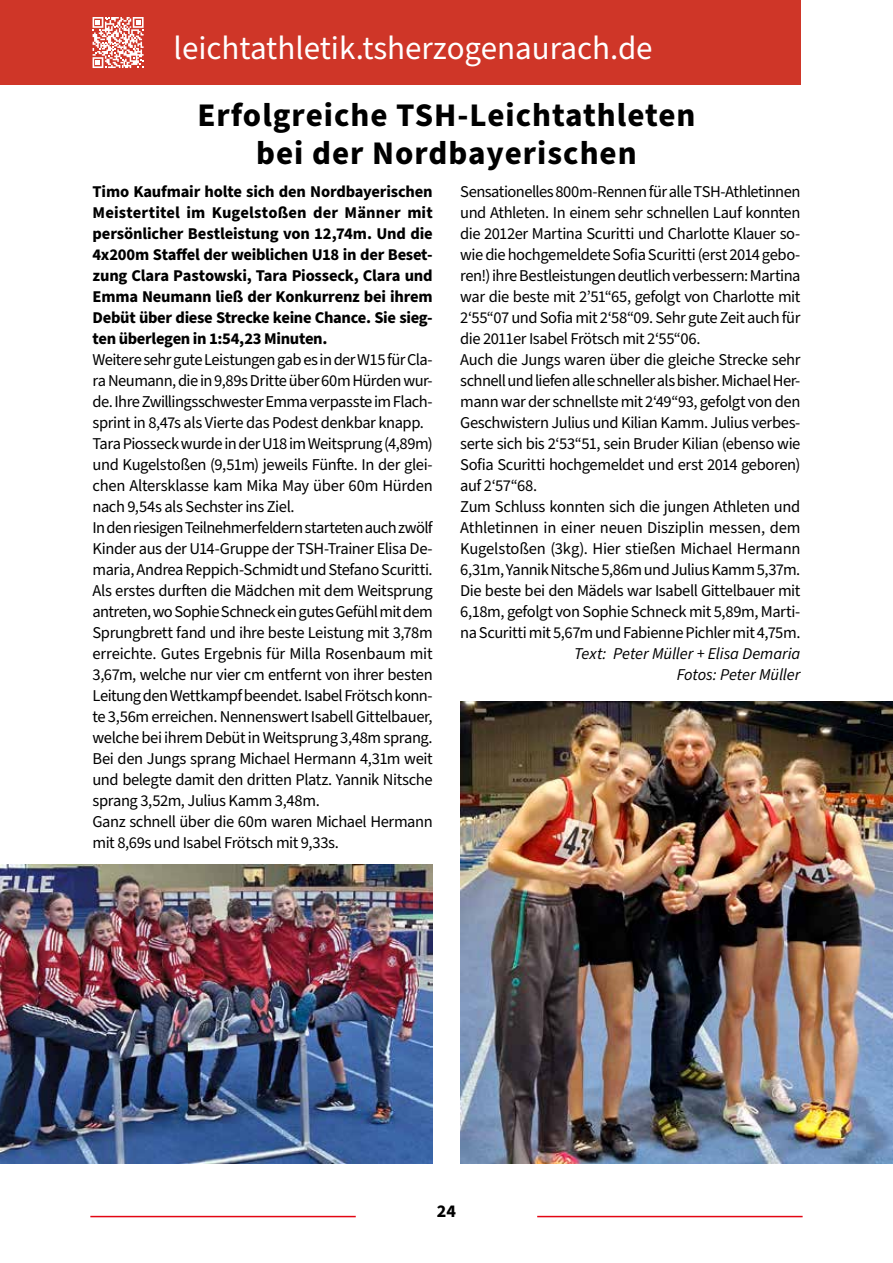
<style>
.page{position:relative;width:893px;height:1263px;background:#fff}
.page>*{position:absolute;margin:0;border:0;box-sizing:border-box;transform-origin:0 0}
.t1{font:700 33px/37.5px "Source Sans Pro";letter-spacing:.03em;color:#000;text-align:center}
.t2{font:33px "Source Sans Pro";color:#fff}
.t3{font:700 18px "Source Sans Pro";color:#000}
.t4{font:16.5px/21px "Source Sans Pro";letter-spacing:-.03em;color:#000}
.t5{font:700 16.5px/21px "Source Sans Pro";letter-spacing:-.02em;color:#000;text-align:justify}
.t6{font:italic 16.5px/21px "Source Sans Pro";letter-spacing:-.005em;color:#000;text-align:right}
</style>
<div class="page">
<img style="left:0;top:864px;width:433px;height:299px">
<img style="left:460px;top:701px;width:433px;height:462px">
<hr style="left:90px;top:1216px;width:266px;height:1px;background:#e30613">
<hr style="left:537px;top:1216px;width:266px;height:1px;background:#e30613">
<div style="left:0;top:0;width:800px;height:85px;background:#cf3628"></div>
<svg style="left:93px;top:17px;width:51px;height:51px"></svg>
<h1 class="t2" style="left:174px;top:26px;width:481px">leichtathletik.tsherzogenaurach.de</h1>
<h1 class="t1" style="left:197px;top:98px;width:500px">Erfolgreiche TSH-Leichtathleten bei der Nordbayerischen</h1>
<p class="t5" style="left:93px;top:181px;width:342px">Timo Kaufmair holte sich den Nordbayerischen Meistertitel im Kugelstoßen der Männer mit persönlicher Bestleistung von 12,74m. Und die 4x200m Staffel der weiblichen U18 in der Beset&shy;zung Clara Pastowski, Tara Piosseck, Clara und Emma Neumann ließ der Konkurrenz bei ihrem Debüt über diese Strecke keine Chance. Sie sieg&shy;ten überlegen in 1:54,23 Minuten.</p>
<p class="t4" style="left:93px;top:350px;width:342px">Weitere sehr gute Leistungen gab es in der W15 für Cla&shy;ra Neumann, die in 9,89s Dritte über 60m Hürden wur&shy;de. Ihre Zwillingsschwester Emma verpasste im Flach&shy;sprint in 8,47s als Vierte das Podest denkbar knapp.<br>Tara Piosseck wurde in der U18 im Weitsprung (4,89m) und Kugelstoßen (9,51m) jeweils Fünfte. In der glei&shy;chen Altersklasse kam Mika May über 60m Hürden nach 9,54s als Sechster ins Ziel.<br>In den riesigen Teilnehmerfeldern starteten auch zwölf Kinder aus der U14-Gruppe der TSH-Trainer Elisa De&shy;maria, Andrea Reppich-Schmidt und Stefano Scuritti.<br>Als erstes durften die Mädchen mit dem Weitsprung antreten, wo Sophie Schneck ein gutes Gefühl mit dem Sprungbrett fand und ihre beste Leistung mit 3,78m erreichte. Gutes Ergebnis für Milla Rosenbaum mit 3,67m, welche nur vier cm entfernt von ihrer besten Leitung den Wettkampf beendet. Isabel Frötsch konn&shy;te 3,56m erreichen. Nennenswert Isabell Gittelbauer, welche bei ihrem Debüt in Weitsprung 3,48m sprang.<br>Bei den Jungs sprang Michael Hermann 4,31m weit und belegte damit den dritten Platz. Yannik Nitsche sprang 3,52m, Julius Kamm 3,48m.<br>Ganz schnell über die 60m waren Michael Hermann mit 8,69s und Isabel Frötsch mit 9,33s.</p>
<p class="t4" style="left:460px;top:182px;width:342px">Sensationelles 800m-Rennen für alle TSH-Athletinnen und Athleten. In einem sehr schnellen Lauf konnten die 2012er Martina Scuritti und Charlotte Klauer so&shy;wie die hochgemeldete Sofia Scuritti (erst 2014 gebo&shy;ren!) ihre Bestleistungen deutlich verbessern: Martina war die beste mit 2’51“65, gefolgt von Charlotte mit 2‘55“07 und Sofia mit 2‘58“09. Sehr gute Zeit auch für die 2011er Isabel Frötsch mit 2‘55“06.<br>Auch die Jungs waren über die gleiche Strecke sehr schnell und liefen alle schneller als bisher. Michael Her&shy;mann war der schnellste mit 2‘49“93, gefolgt von den Geschwistern Julius und Kilian Kamm. Julius verbes&shy;serte sich bis 2‘53“51, sein Bruder Kilian (ebenso wie Sofia Scuritti hochgemeldet und erst 2014 geboren) auf 2‘57“68.<br>Zum Schluss konnten sich die jungen Athleten und Athletinnen in einer neuen Disziplin messen, dem Kugelstoßen (3kg). Hier stießen Michael Hermann 6,31m, Yannik Nitsche 5,86m und Julius Kamm 5,37m.<br>Die beste bei den Mädels war Isabell Gittelbauer mit 6,18m, gefolgt von Sophie Schneck mit 5,89m, Marti&shy;na Scuritti mit 5,67m und Fabienne Pichler mit 4,75m.</p>
<p class="t6" style="left:574px;top:644px;width:228px">Text: Peter Müller + Elisa Demaria<br>Fotos: Peter Müller</p>
<p class="t3" style="left:437px;top:1199px;width:21px">24</p>
</div>
